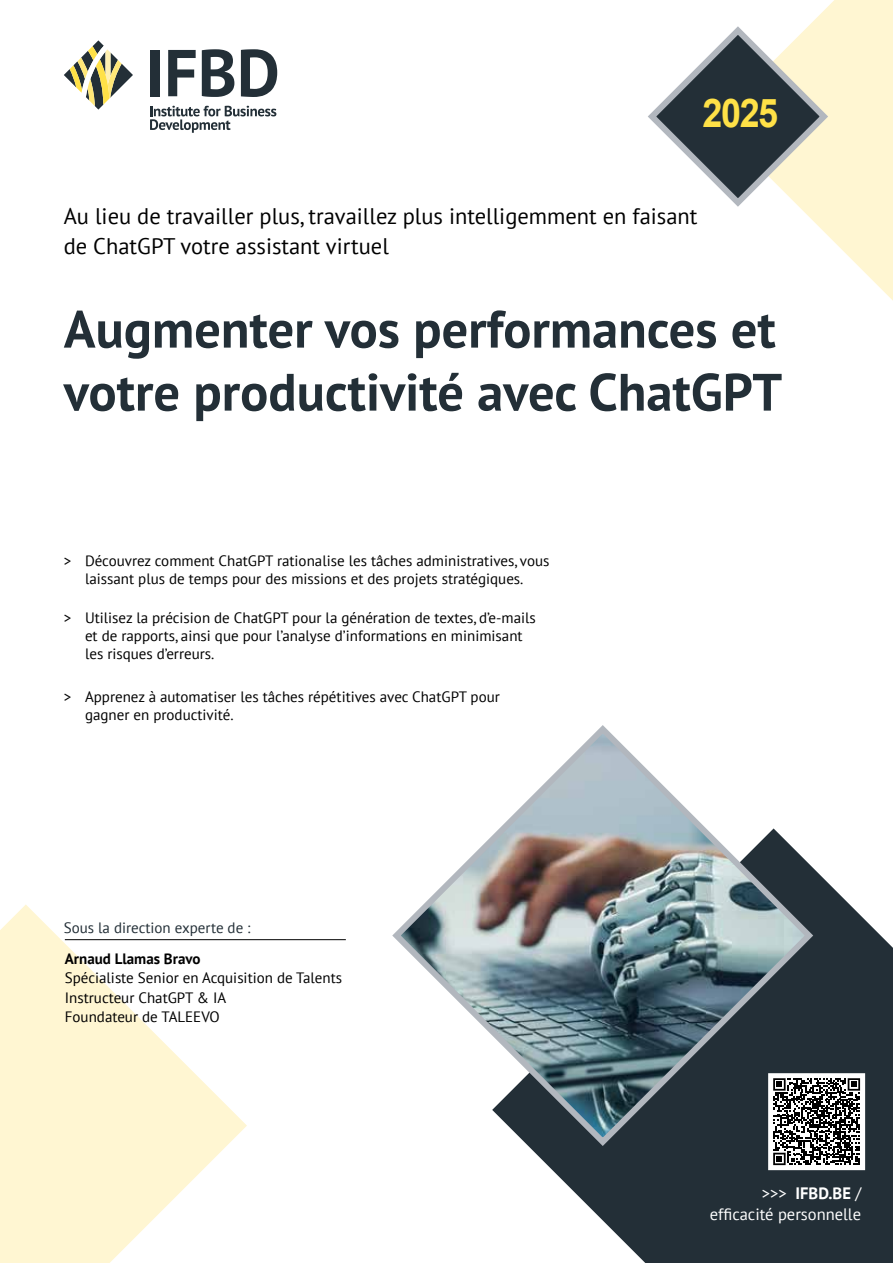
<style>
.page{position:relative;width:893px;height:1263px;background:#fff}
.page>*{position:absolute;margin:0;border:0;box-sizing:border-box;transform-origin:0 0}
.t1{font:700 52.5px/63px "PT Sans";color:#232f37}
.t2{font:700 39.6px "Arial";color:#ffe147;scale:.91 1}
.t3{font:22.5px/30px "PT Sans";color:#000}
.t4{font:16.5px/21px "PT Sans";color:#fff;text-align:right}
.t5{font:15px/18px "PT Sans";color:#000}
.t6{font:15px "PT Sans";color:#232f37}
.t7{font:700 15px "PT Sans";color:#000}
.s1{font-weight:700}
</style>
<div class="page">
<svg style="left:803px;top:0;width:90px;height:301px;fill:#fff6d2"></svg>
<svg style="left:0;top:904px;width:247px;height:359px;fill:#fff6d2"></svg>
<svg style="left:648px;top:22px;width:184px;height:189px"></svg>
<svg style="left:532px;top:872px;width:361px;height:391px;fill:#232f37"></svg>
<svg style="left:64px;top:40px;width:69px;height:70px"></svg>
<div style="left:150px;top:50px;width:9px;height:46px;background:#232f37"></div>
<svg style="left:168px;top:50px;width:28px;height:46px"></svg>
<svg style="left:202px;top:49px;width:32px;height:48px"></svg>
<svg style="left:241px;top:49px;width:36px;height:48px"></svg>
<svg style="left:150px;top:106px;width:126px;height:27px"></svg>
<svg style="left:392px;top:725px;width:425px;height:425px"></svg>
<hr style="left:65px;top:939px;width:281px;height:1px;background:#000">
<div style="left:770px;top:1075px;width:94px;height:94px;background:#fff"></div>
<svg style="left:773px;top:1078px;width:87px;height:87px"></svg>
<div style="left:768px;top:1073px;width:97px;height:97px;border:3px solid #fff"></div>
<h2 class="t2" style="left:702px;top:87px;width:85px">2025</h2>
<h3 class="t3" style="left:64px;top:201px;width:635px">Au lieu de travailler plus, travaillez plus intelligemment en faisant de ChatGPT votre assistant virtuel</h3>
<h1 class="t1" style="left:64px;top:297px;width:720px">Augmenter vos performances et votre productivité avec ChatGPT</h1>
<p class="t5" style="left:64px;top:551px;width:487px;text-align:center">&gt; Découvrez comment ChatGPT rationalise les tâches administratives, vous laissant plus de temps pour des missions et des projets stratégiques.</p>
<p class="t5" style="left:85px;top:608px;width:452px;text-indent:-21px">&gt; Utilisez la précision de ChatGPT pour la génération de textes, d’e-mails et de rapports, ainsi que pour l’analyse d’informations en minimisant les risques d’erreurs.</p>
<p class="t5" style="left:85px;top:687px;width:416px;text-indent:-21px">&gt; Apprenez à automatiser les tâches répétitives avec ChatGPT pour gagner en productivité.</p>
<p class="t6" style="left:64px;top:918px;width:188px">Sous la direction experte de :</p>
<p class="t7" style="left:65px;top:948px;width:137px">Arnaud Llamas Bravo</p>
<p class="t5" style="left:65px;top:968px;width:279px;line-height:19.5px">Spécialiste Senior en Acquisition de Talents<br>Instructeur ChatGPT &amp; IA<br>Foundateur de TALEEVO</p>
<p class="t4" style="left:710px;top:1182px;width:153px">&gt;&gt;&gt; <span class="s1">IFBD.BE</span> / efficacité personnelle</p>
</div>
